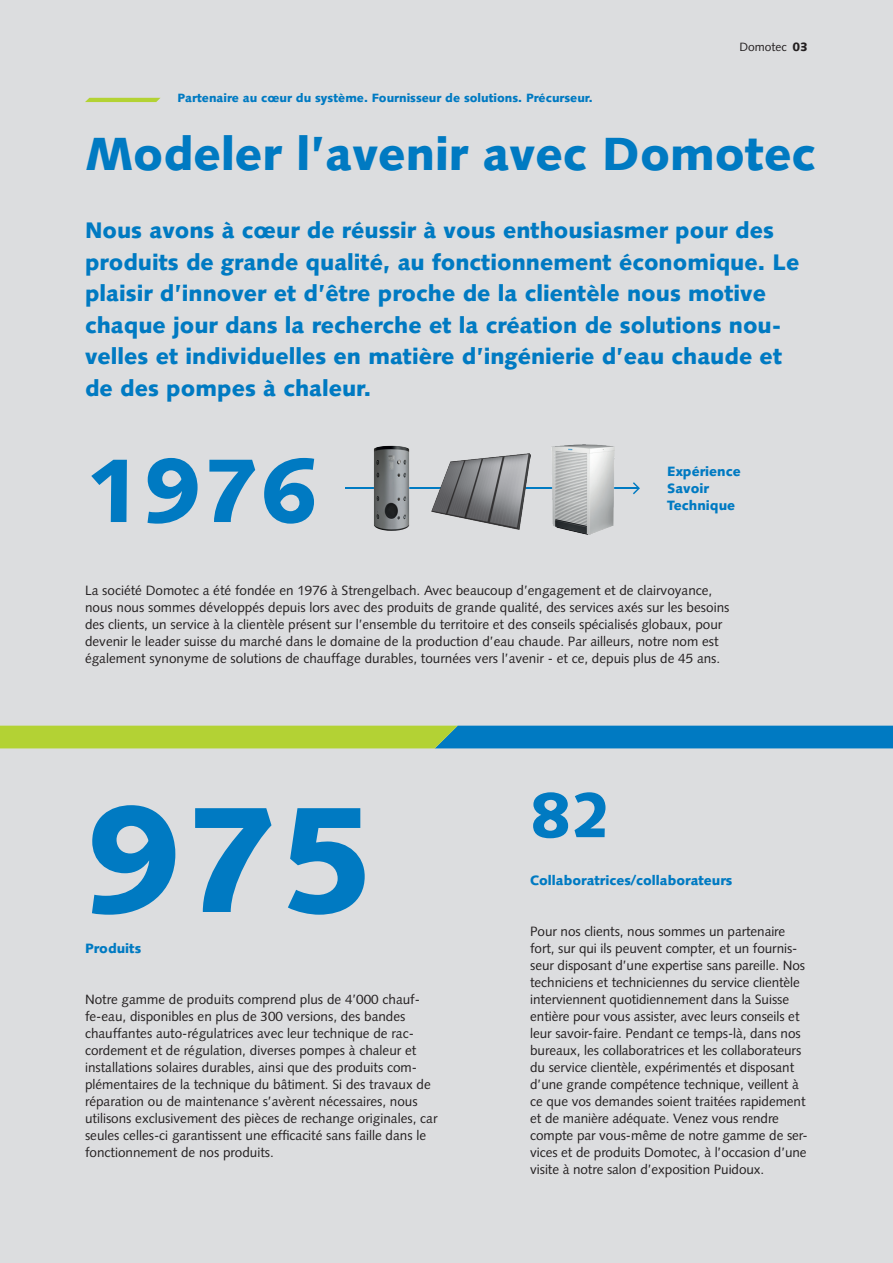
<style>
.page{position:relative;width:893px;height:1263px;background:#dcdddf}
.page>*{position:absolute;margin:0;border:0;box-sizing:border-box;transform-origin:0 0}
.t1{font:900 150px "Syntax LT Std";color:#007ac2}
.t2{font:900 90px "Syntax LT Std";color:#007ac2}
.t3{font:900 63px "Syntax LT Std";color:#007ac2}
.t4{font:900 46.5px "Syntax LT Std";color:#007ac2}
.t5{font:900 22.5px/31.5px "Syntax LT Std";color:#007ac2}
.t6{font:13.5px/17px "Syntax LT Std";color:#231f20}
.t7{font:900 13.5px/17px "Syntax LT Std";color:#007ac2}
.t8{font:900 12px "Syntax LT Std";color:#007ac2}
.t9{font:12px "Syntax LT Std";color:#231f20}
.s1{font-weight:900}
</style>
<div class="page">
<svg style="left:85px;top:98px;width:75px;height:4px"></svg>
<hr style="left:345px;top:487px;width:293px;height:2px;background:#007ac2">
<svg style="left:633px;top:482px;width:7px;height:12px"></svg>
<svg style="left:0;top:726px;width:893px;height:22px;background:#59a67a"></svg>
<img style="left:374px;top:446px;width:35px;height:85px">
<img style="left:551px;top:444px;width:64px;height:91px">
<img style="left:431px;top:454px;width:99px;height:75px">
<p class="t9" style="left:739px;top:40px;width:70px">Domotec <span class="s1">03</span></p>
<p class="t8" style="left:178px;top:91px;width:417px">Partenaire au cœur du système. Fournisseur de solutions. Précurseur.</p>
<h3 class="t4" style="left:85px;top:126px;width:732px">Modeler l’avenir avec Domotec</h3>
<p class="t5" style="left:85px;top:215px;width:716px">Nous avons à cœur de réussir à vous enthousiasmer pour des produits de grande qualité, au fonctionnement économique. Le plaisir d’innover et d’être proche de la clientèle nous motive chaque jour dans la recherche et la création de solutions nou&shy;velles et individuelles en matière d’ingénierie d’eau chaude et de des pompes à chaleur.</p>
<h2 class="t2" style="left:85px;top:437px;width:235px">1976</h2>
<p class="t7" style="left:667px;top:463px;width:75px">Expérience<br>Savoir<br>Technique</p>
<p class="t6" style="left:85px;top:582px;width:646px">La société Domotec a été fondée en 1976 à Strengelbach. Avec beaucoup d’engagement et de clairvoyance, nous nous sommes développés depuis lors avec des produits de grande qualité, des services axés sur les besoins des clients, un service à la clientèle présent sur l’ensemble du territoire et des conseils spécialisés globaux, pour devenir le leader suisse du marché dans le domaine de la production d’eau chaude. Par ailleurs, notre nom est également synonyme de solutions de chauffage durables, tournées vers l’avenir - et ce, depuis plus de 45 ans.</p>
<h1 class="t1" style="left:85px;top:771px;width:293px">975</h1>
<p class="t7" style="left:85px;top:939px;width:58px">Produits</p>
<p class="t6" style="left:85px;top:990px;width:354px">Notre gamme de produits comprend plus de 4’000 chauf&shy;fe-eau, disponibles en plus de 300 versions, des bandes chauffantes auto-régulatrices avec leur technique de rac&shy;cordement et de régulation, diverses pompes à chaleur et installations solaires durables, ainsi que des produits com&shy;plémentaires de la technique du bâtiment. Si des travaux de réparation ou de maintenance s’avèrent nécessaires, nous utilisons exclusivement des pièces de rechange originales, car seules celles-ci garantissent une efficacité sans faille dans le fonctionnement de nos produits.</p>
<h3 class="t3" style="left:530px;top:778px;width:83px">82</h3>
<p class="t7" style="left:530px;top:871px;width:204px">Collaboratrices/collaborateurs</p>
<p class="t6" style="left:530px;top:922px;width:279px">Pour nos clients, nous sommes un partenaire fort, sur qui ils peuvent compter, et un fournis&shy;seur disposant d’une expertise sans pareille. Nos techniciens et techniciennes du service clientèle interviennent quotidiennement dans la Suisse entière pour vous assister, avec leurs conseils et leur savoir-faire. Pendant ce temps-là, dans nos bureaux, les collaboratrices et les collaborateurs du service clientèle, expérimentés et disposant d’une grande compétence technique, veillent à ce que vos demandes soient traitées rapidement et de manière adéquate. Venez vous rendre compte par vous-même de notre gamme de ser&shy;vices et de produits Domotec, à l’occasion d’une visite à notre salon d’exposition Puidoux.</p>
</div>
